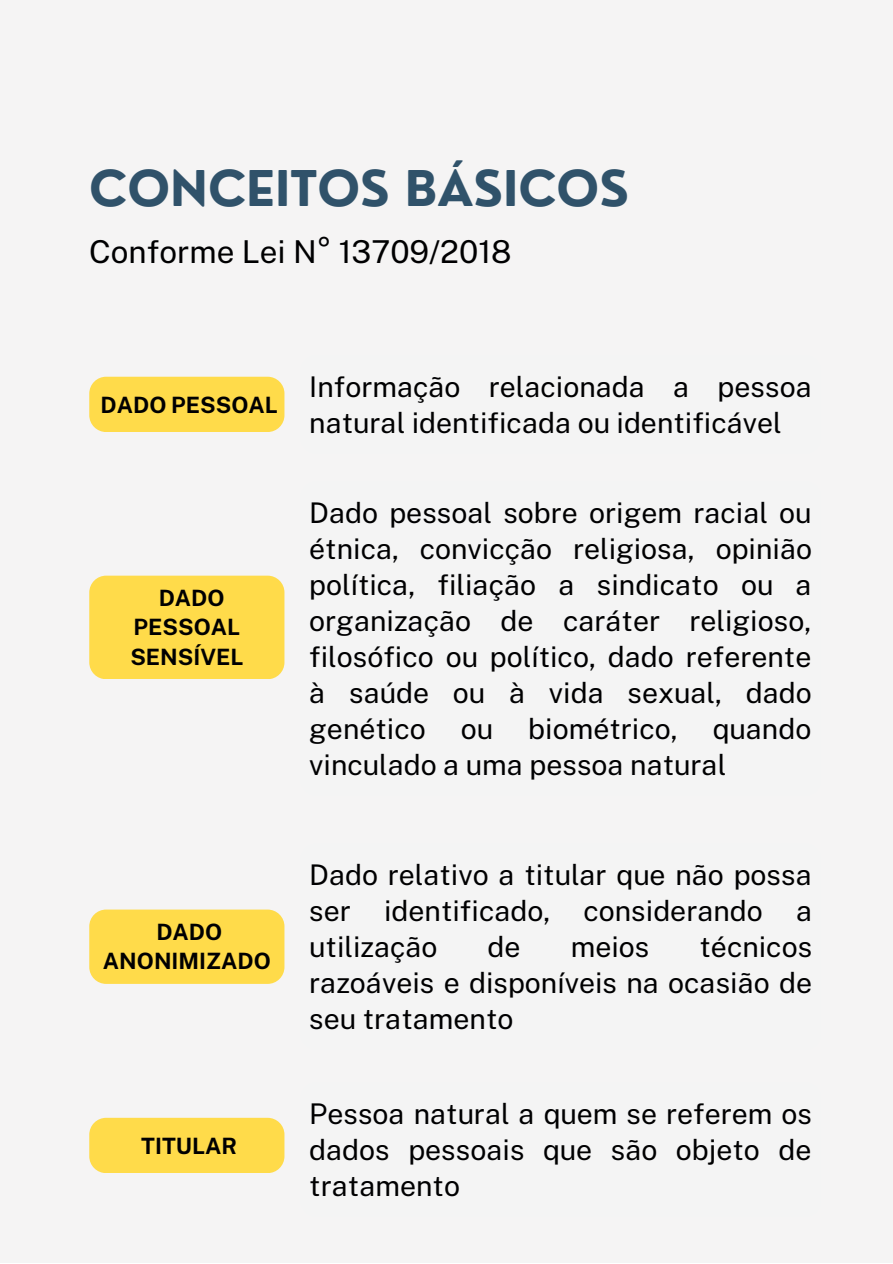
<style>
.page{position:relative;width:893px;height:1264px;background:#fff}
.page>*{position:absolute;margin:0;border:0;box-sizing:border-box;transform-origin:0 0}
.t1{font:700 48px "Nourd";color:#30526a}
.t2{font:31.5px "Public Sans";color:#000001}
.t3{font:28.5px/36px "Public Sans";color:#000001;text-align:justify}
.t4{font:700 22.5px/29.2px "Public Sans";color:#000001;text-align:center}
</style>
<div class="page">
<div style="left:0;top:0;width:892px;height:1262px;background:#f5f4f4"></div>
<div style="left:89px;top:377px;width:195px;height:55px;background:#ffdb4a;border-radius:17px"></div>
<div style="left:89px;top:575px;width:195px;height:104px;background:#ffdb4a;border-radius:17px"></div>
<div style="left:89px;top:909px;width:195px;height:74px;background:#ffdb4a;border-radius:17px"></div>
<div style="left:89px;top:1117px;width:195px;height:55px;background:#ffdb4a;border-radius:17px"></div>
<p class="t1" style="left:89px;top:158px;width:541px">CONCEITOS BÁSICOS</p>
<p class="t2" style="left:89px;top:233px;width:424px">Conforme Lei N° 13709/2018</p>
<p class="t4" style="left:101px;top:390px;width:179px">DADO PESSOAL</p>
<p class="t4" style="left:130px;top:583px;width:114px">DADO<br>PESSOAL<br>SENSÍVEL</p>
<p class="t3" style="left:309px;top:368px;width:504px">Informação relacionada a pessoa natural identificada ou identificável</p>
<p class="t3" style="left:309px;top:494px;width:504px">Dado pessoal sobre origem racial ou étnica, convicção religiosa, opinião política, filiação a sindicato ou a organização de caráter religioso, filosófico ou político, dado referente à saúde ou à vida sexual, dado genético ou biométrico, quando vinculado a uma pessoa natural</p>
<p class="t4" style="left:103px;top:917px;width:169px">DADO<br>ANONIMIZADO</p>
<p class="t4" style="left:141px;top:1130px;width:97px">TITULAR</p>
<p class="t3" style="left:309px;top:856px;width:504px">Dado relativo a titular que não possa ser identificado, considerando a utilização</p>
<p class="t3" style="left:487px;top:928px;width:34px">de</p>
<p class="t3" style="left:570px;top:928px;width:80px">meios</p>
<p class="t3" style="left:309px;top:928px;width:504px;text-indent:390px">técnicos razoáveis e disponíveis na ocasião de seu tratamento</p>
<p class="t3" style="left:309px;top:1095px;width:504px">Pessoa natural a quem se referem os dados pessoais que são objeto de tratamento</p>
</div>
